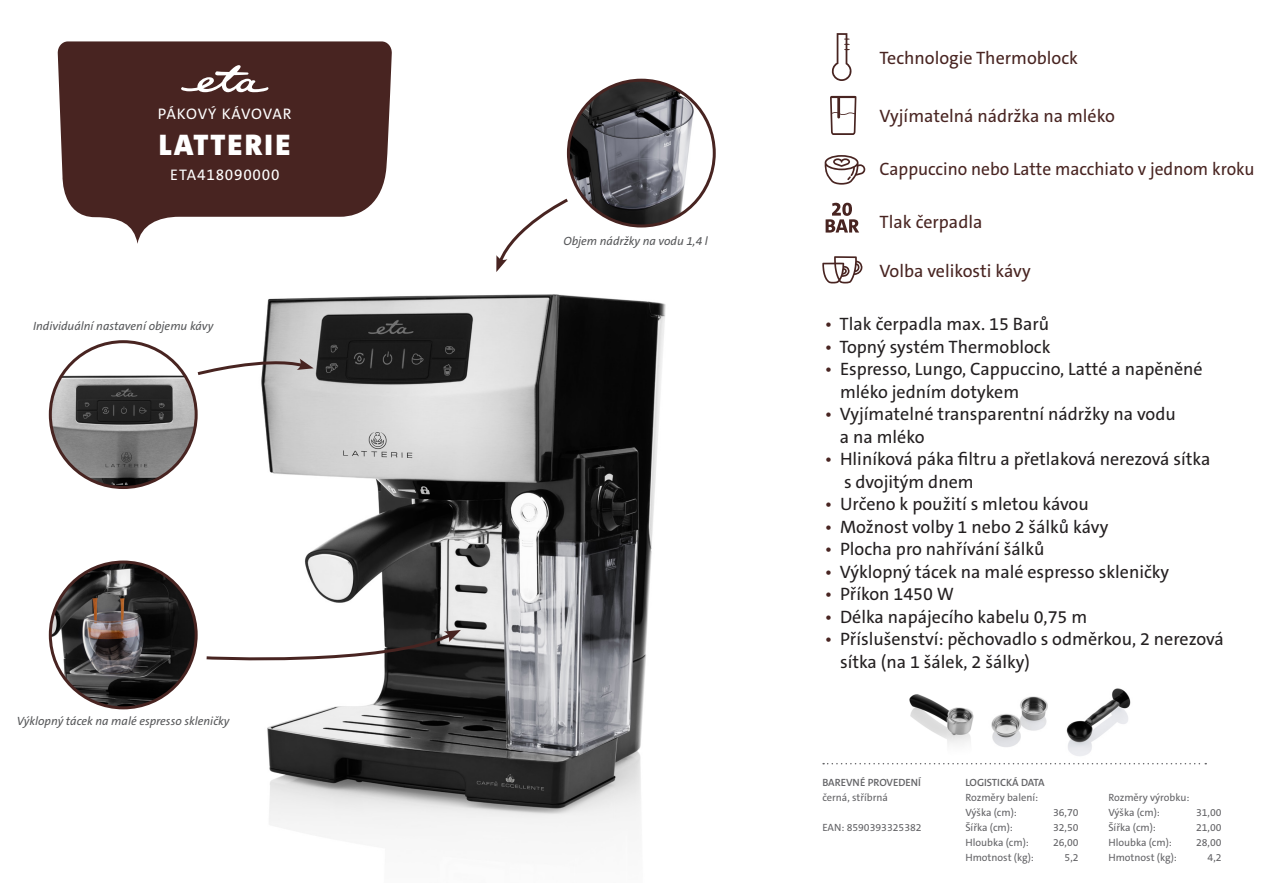
<style>
.page{position:relative;width:1263px;height:893px;background:#fff}
.page>*{position:absolute;margin:0;border:0;box-sizing:border-box;transform-origin:0 0}
.t1{font:900 30px "The Sans C5";letter-spacing:.07em;color:#fff}
.t2{font:18px/22.5px "The Sans C5";color:#231f20}
.t3{font:18px "The Sans C5";color:#482421}
.t4{font:15.45px "The Sans C5";letter-spacing:.05em;color:#fff}
.t5{font:italic 12px "The Sans C5";color:#57585a}
.t6{font:10.5px "The Sans C5";color:#636366}
.t7{font:600 10.5px "The Sans C5";color:#636366}
.s1{color:#482421}
</style>
<div class="page">
<img style="left:261px;top:294px;width:405px;height:537px">
<svg style="left:823px;top:763px;width:383px;height:1px"></svg>
<svg style="left:58px;top:41px;width:334px;height:203px;fill:#482421"></svg>
<svg style="left:181px;top:65px;width:87px;height:27px"></svg>
<img style="left:568px;top:80px;width:141px;height:146px">
<div style="left:567px;top:79px;width:149px;height:148px;border:3px solid #482421;border-radius:50%"></div>
<img style="left:50px;top:562px;width:146px;height:146px;border-radius:73px">
<div style="left:49px;top:560px;width:149px;height:149px;border:3px solid #482421;border-radius:50%"></div>
<img style="left:50px;top:342px;width:146px;height:145px;border-radius:73px">
<div style="left:49px;top:340px;width:149px;height:149px;border:3px solid #482421;border-radius:50%"></div>
<svg style="left:197px;top:356px;width:117px;height:21px"></svg>
<svg style="left:206px;top:630px;width:255px;height:36px"></svg>
<svg style="left:826px;top:203px;width:33px;height:30px"></svg>
<svg style="left:825px;top:96px;width:40px;height:89px"></svg>
<svg style="left:822px;top:256px;width:41px;height:27px"></svg>
<svg style="left:831px;top:33px;width:21px;height:48px"></svg>
<svg style="left:496px;top:197px;width:74px;height:75px"></svg>
<img style="left:909px;top:694px;width:65px;height:51px">
<img style="left:991px;top:696px;width:57px;height:51px">
<img style="left:1066px;top:688px;width:65px;height:68px">
<p class="t4" style="left:158px;top:104px;width:135px">PÁKOVÝ KÁVOVAR</p>
<p class="t1" style="left:159px;top:126px;width:133px">LATTERIE</p>
<p class="t4" style="left:170px;top:165px;width:111px">ETA418090000</p>
<p class="t5" style="left:33px;top:318px;width:182px">Individuální nastavení objemu kávy</p>
<p class="t5" style="left:17px;top:713px;width:214px">Výklopný tácek na malé espresso skleničky</p>
<p class="t5" style="left:563px;top:234px;width:146px">Objem nádržky na vodu 1,4 l</p>
<p class="t3" style="left:879px;top:47px;width:200px">Technologie Thermoblock</p>
<p class="t3" style="left:879px;top:104px;width:237px">Vyjímatelná nádržka na mléko</p>
<p class="t3" style="left:879px;top:157px;width:377px">Cappuccino nebo Latte macchiato v jednom kroku</p>
<p class="t3" style="left:879px;top:211px;width:104px">Tlak čerpadla</p>
<p class="t3" style="left:879px;top:260px;width:153px">Volba velikosti kávy</p>
<p class="t2" style="left:825px;top:313px;width:226px"><span class="s1">•</span> Tlak čerpadla max. 15 Barů</p>
<p class="t2" style="left:825px;top:336px;width:227px"><span class="s1">•</span> Topný systém Thermoblock</p>
<p class="t2" style="left:840px;top:358px;width:364px;text-indent:-15px"><span class="s1">•</span> Espresso, Lungo, Cappuccino, Latté a napěněné mléko jedním dotykem</p>
<p class="t2" style="left:840px;top:403px;width:337px;text-indent:-15px"><span class="s1">•</span> Vyjímatelné transparentní nádržky na vodu a na mléko</p>
<p class="t2" style="left:844px;top:448px;width:368px;text-indent:-19px"><span class="s1">•</span> Hliníková páka filtru a přetlaková nerezová sítka s dvojitým dnem</p>
<p class="t2" style="left:825px;top:493px;width:266px"><span class="s1">•</span> Určeno k použití s mletou kávou</p>
<p class="t2" style="left:825px;top:516px;width:285px"><span class="s1">•</span> Možnost volby 1 nebo 2 šálků kávy</p>
<p class="t2" style="left:825px;top:538px;width:221px"><span class="s1">•</span> Plocha pro nahřívání šálků</p>
<p class="t2" style="left:825px;top:561px;width:346px"><span class="s1">•</span> Výklopný tácek na malé espresso skleničky</p>
<p class="t2" style="left:825px;top:583px;width:131px"><span class="s1">•</span> Příkon 1450 W</p>
<p class="t2" style="left:825px;top:606px;width:264px"><span class="s1">•</span> Délka napájecího kabelu 0,75 m</p>
<p class="t2" style="left:840px;top:628px;width:385px;text-indent:-15px"><span class="s1">•</span> Příslušenství: pěchovadlo s odměrkou, 2 nerezová sítka (na 1 šálek, 2 šálky)</p>
<p class="t7" style="left:822px;top:776px;width:100px">BAREVNÉ PROVEDENÍ</p>
<p class="t6" style="left:822px;top:791px;width:67px">černá, stříbrná</p>
<p class="t6" style="left:822px;top:821px;width:101px">EAN: 8590393325382</p>
<p class="t7" style="left:965px;top:776px;width:81px">LOGISTICKÁ DATA</p>
<p class="t6" style="left:965px;top:791px;width:74px">Rozměry balení:</p>
<p class="t6" style="left:965px;top:806px;width:53px">Výška (cm):</p>
<p class="t6" style="left:1053px;top:806px;width:27px">36,70</p>
<p class="t6" style="left:965px;top:821px;width:49px">Šířka (cm):</p>
<p class="t6" style="left:1053px;top:821px;width:27px">32,50</p>
<p class="t6" style="left:965px;top:836px;width:65px">Hloubka (cm):</p>
<p class="t6" style="left:1053px;top:836px;width:27px">26,00</p>
<p class="t6" style="left:965px;top:851px;width:70px">Hmotnost (kg):</p>
<p class="t6" style="left:1064px;top:851px;width:15px">5,2</p>
<p class="t6" style="left:1108px;top:791px;width:83px">Rozměry výrobku:</p>
<p class="t6" style="left:1108px;top:806px;width:53px">Výška (cm):</p>
<p class="t6" style="left:1196px;top:806px;width:27px">31,00</p>
<p class="t6" style="left:1108px;top:821px;width:49px">Šířka (cm):</p>
<p class="t6" style="left:1196px;top:821px;width:27px">21,00</p>
<p class="t6" style="left:1108px;top:836px;width:65px">Hloubka (cm):</p>
<p class="t6" style="left:1196px;top:836px;width:27px">28,00</p>
<p class="t6" style="left:1108px;top:851px;width:70px">Hmotnost (kg):</p>
<p class="t6" style="left:1207px;top:851px;width:15px">4,2</p>
</div>
